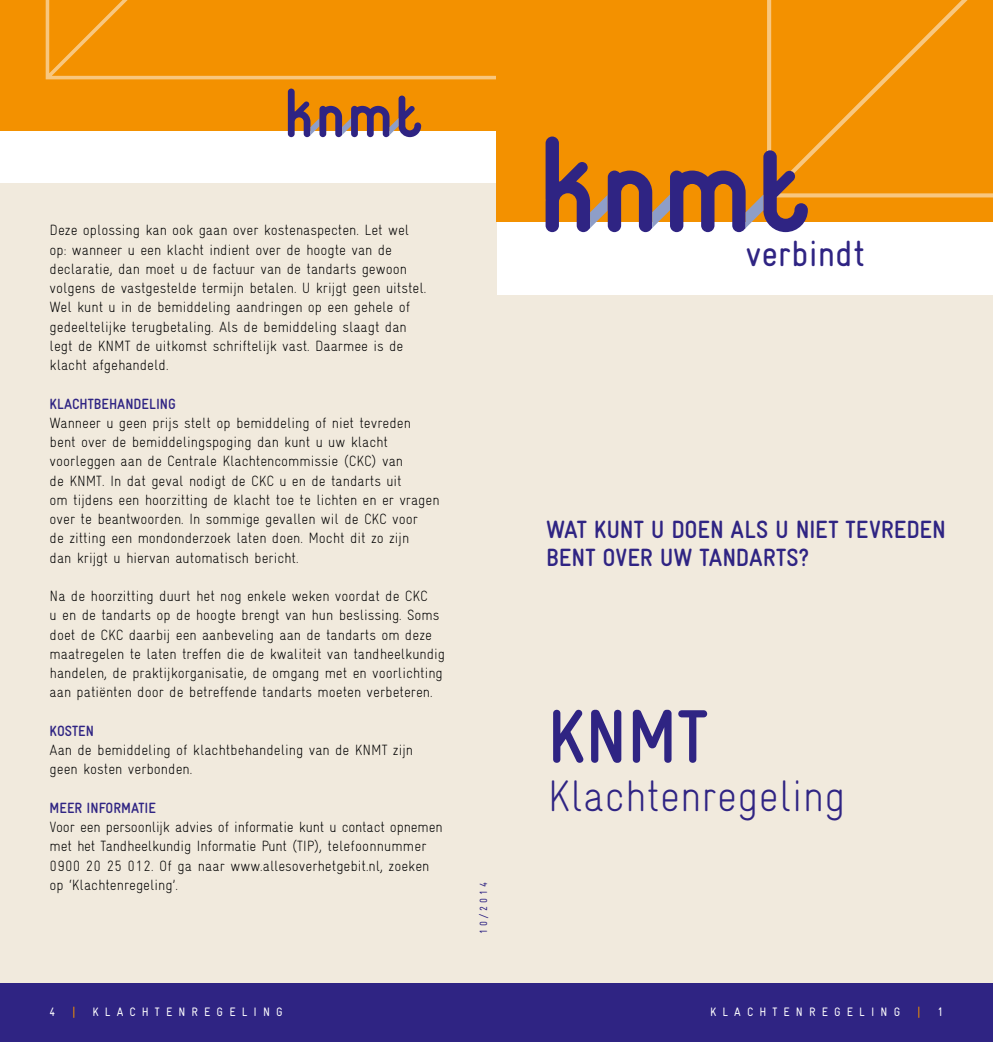
<style>
.page{position:relative;width:993px;height:1042px;background:#fff}
.page>*{position:absolute;margin:0;border:0;box-sizing:border-box;transform-origin:0 0}
.t1{font:75.6px "Gravur Condensed Bold CE";color:#2f2483}
.t2{font:44.1px "Gravur Condensed Light CE";color:#2f2483}
.t3{font:36.4px "Gravur Condensed Reg CE";color:#2f2483}
.t4{font:25.03px/28px "Gravur Condensed Bold CE";color:#2f2483}
.t5{font:14.88px/19.2px "Gravur Condensed Light CE";color:#000}
.t6{font:14.88px "Gravur Condensed Bold CE";color:#2f2483}
.t7{font:12.25px "Gravur Condensed Reg CE";letter-spacing:.5em;color:#fff}
.t8{font:12.25px "Gravur Condensed Reg CE";color:#f39100}
.t9{font:10.5px "Gravur Condensed Reg CE";letter-spacing:.3em;color:#2f2483}
</style>
<div class="page">
<div style="left:0;top:954px;width:992px;height:88px;background:#2f2483"></div>
<div style="left:0;top:184px;width:496px;height:798px;background:#f1eadd"></div>
<div style="left:496px;top:296px;width:496px;height:686px;background:#f1eadd"></div>
<div style="left:0;top:0;width:992px;height:130px;background:#f39100"></div>
<svg style="left:288px;top:89px;width:133px;height:48px"></svg>
<svg style="left:45px;top:0;width:451px;height:80px"></svg>
<div style="left:496px;top:0;width:496px;height:221px;background:#f39100"></div>
<svg style="left:767px;top:0;width:225px;height:198px"></svg>
<svg style="left:545px;top:136px;width:262px;height:96px"></svg>
<p class="t5" style="left:50px;top:220px;width:378px">Deze oplossing kan ook gaan over kostenaspecten. Let wel op: wanneer u een klacht indient over de hoogte van de declaratie, dan moet u de factuur van de tandarts gewoon volgens de vastgestelde termijn betalen. U krijgt geen uitstel.<br>Wel kunt u in de bemiddeling aandringen op een gehele of gedeeltelijke terugbetaling. Als de bemiddeling slaagt dan legt de KNMT de uitkomst schriftelijk vast. Daarmee is de klacht afgehandeld.</p>
<p class="t6" style="left:50px;top:395px;width:128px">KLACHTBEHANDELING</p>
<p class="t5" style="left:50px;top:413px;width:391px">Wanneer u geen prijs stelt op bemiddeling of niet tevreden bent over de bemiddelingspoging dan kunt u uw klacht voorleggen aan de Centrale Klachtencommissie (CKC) van<br>de KNMT. In dat geval nodigt de CKC u en de tandarts uit<br>om tijdens een hoorzitting de klacht toe te lichten en er vragen over te beantwoorden. In sommige gevallen wil de CKC voor<br>de zitting een mondonderzoek laten doen. Mocht dit zo zijn<br>dan krijgt u hiervan automatisch bericht.</p>
<p class="t5" style="left:50px;top:586px;width:397px">Na de hoorzitting duurt het nog enkele weken voordat de CKC<br>u en de tandarts op de hoogte brengt van hun beslissing. Soms doet de CKC daarbij een aanbeveling aan de tandarts om deze maatregelen te laten treffen die de kwaliteit van tandheelkundig handelen, de praktijkorganisatie, de omgang met en voorlichting aan patiënten door de betreffende tandarts moeten verbeteren.</p>
<p class="t6" style="left:50px;top:722px;width:46px">KOSTEN</p>
<p class="t5" style="left:50px;top:740px;width:365px">Aan de bemiddeling of klachtbehandeling van de KNMT zijn geen kosten verbonden.</p>
<p class="t6" style="left:50px;top:799px;width:108px">MEER INFORMATIE</p>
<p class="t5" style="left:50px;top:817px;width:394px">Voor een persoonlijk advies of informatie kunt u contact opnemen met het Tandheelkundig Informatie Punt (TIP), telefoonnummer 0900 20 25 012. Of ga naar www.allesoverhetgebit.nl, zoeken op ‘Klachtenregeling’.</p>
<p class="t9" style="left:477px;top:934px;width:54px;rotate:-90deg">10/2014</p>
<h3 class="t3" style="left:745px;top:234px;width:121px">verbindt</h3>
<h3 class="t4" style="left:546px;top:515px;width:401px">WAT KUNT U DOEN ALS U NIET TEVREDEN<br>BENT OVER UW TANDARTS?</h3>
<h1 class="t1" style="left:547px;top:695px;width:162px">KNMT</h1>
<h2 class="t2" style="left:547px;top:771px;width:300px">Klachtenregeling</h2>
<p class="t7" style="left:50px;top:1005px;width:7px">4</p>
<p class="t8" style="left:72px;top:1005px;width:6px">|</p>
<p class="t7" style="left:92px;top:1005px;width:192px">KLACHTENREGELING</p>
<p class="t7" style="left:709px;top:1005px;width:192px">KLACHTENREGELING</p>
<p class="t8" style="left:916px;top:1005px;width:6px">|</p>
<p class="t7" style="left:937px;top:1005px;width:7px">1</p>
</div>
